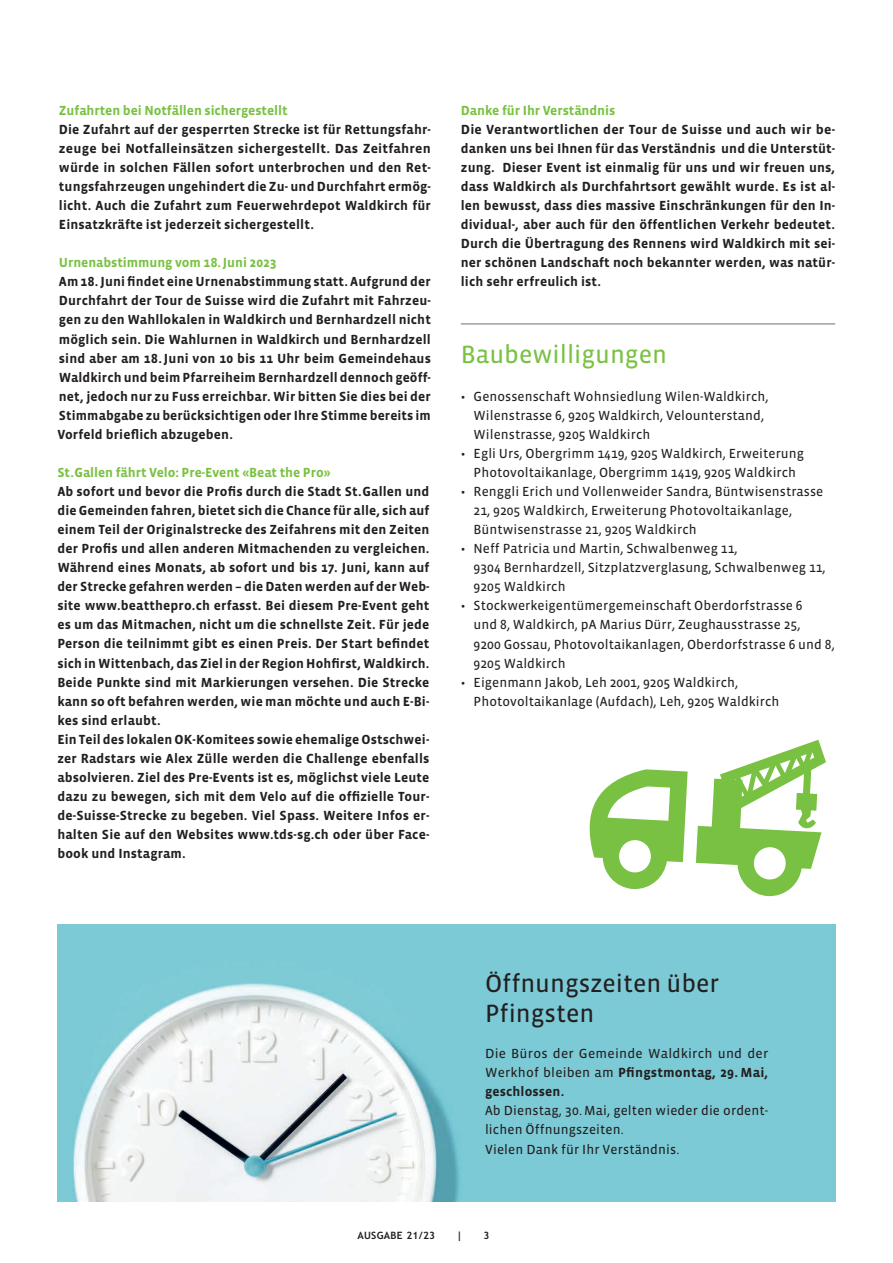
<style>
.page{position:relative;width:893px;height:1263px;background:#fff}
.page>*{position:absolute;margin:0;border:0;box-sizing:border-box;transform-origin:0 0}
.t1{font:25.5px/30px "Vista Sans Reg";color:#231f20}
.t2{font:25.5px "Vista Sans Reg";color:#79c142}
.t3{font:700 13.5px/19px "Vista Sans";letter-spacing:.01em;color:#231f20;text-align:justify}
.t4{font:13.5px/19px "Vista Sans Reg";letter-spacing:.005em;color:#231f20}
.t5{font:700 13.5px "Vista Sans";letter-spacing:-.005em;color:#79c142}
.t6{font:700 10.2px "Trebuchet MS";letter-spacing:.03em;color:#231f20}
.s1{font-family:"Vista Sans Reg";font-weight:400}
</style>
<div class="page">
<hr style="left:461px;top:324px;width:374px;height:1px;background:#6c6d70">
<img style="left:57px;top:925px;width:779px;height:277px">
<svg style="left:589px;top:740px;width:237px;height:156px"></svg>
<p class="t5" style="left:59px;top:103px;width:230px">Zufahrten bei Notfällen sichergestellt</p>
<p class="t3" style="left:59px;top:120px;width:374px">Die Zufahrt auf der gesperrten Strecke ist für Rettungsfahr&shy;zeuge bei Notfalleinsätzen sichergestellt. Das Zeitfahren würde in solchen Fällen sofort unterbrochen und den Ret&shy;tungsfahrzeugen ungehindert die Zu- und Durchfahrt ermög&shy;licht. Auch die Zufahrt zum Feuerwehrdepot Waldkirch für Einsatzkräfte ist jederzeit sichergestellt.</p>
<p class="t5" style="left:59px;top:256px;width:219px">Urnenabstimmung vom 18.Juni 2023</p>
<p class="t3" style="left:57px;top:273px;width:375px">Am 18.Juni findet eine Urnenabstimmung statt. Aufgrund der Durchfahrt der Tour de Suisse wird die Zufahrt mit Fahrzeu&shy;gen zu den Wahllokalen in Waldkirch und Bernhardzell nicht möglich sein. Die Wahlurnen in Waldkirch und Bernhardzell sind aber am 18.Juni von 10 bis 11 Uhr beim Gemeindehaus Waldkirch und beim Pfarreiheim Bernhardzell dennoch geöff&shy;net, jedoch nur zu Fuss erreichbar. Wir bitten Sie dies bei der Stimmabgabe zu berücksichtigen oder Ihre Stimme bereits im Vorfeld brieflich abzugeben.</p>
<p class="t5" style="left:57px;top:465px;width:275px">St.Gallen fährt Velo: Pre-Event «Beat the Pro»</p>
<p class="t3" style="left:57px;top:482px;width:374px;text-align:left">Ab sofort und bevor die Profis durch die Stadt St.Gallen und die Gemeinden fahren, bietet sich die Chance für alle, sich auf einem Teil der Originalstrecke des Zeifahrens mit den Zeiten der Profis und allen anderen Mitmachenden zu vergleichen.<br>Während eines Monats, ab sofort und bis 17. Juni, kann auf der Strecke gefahren werden – die Daten werden auf der Web&shy;site www.beatthepro.ch erfasst. Bei diesem Pre-Event geht es um das Mitmachen, nicht um die schnellste Zeit. Für jede Person die teilnimmt gibt es einen Preis. Der Start befindet sich in Wittenbach, das Ziel in der Region Hohfirst, Waldkirch.<br>Beide Punkte sind mit Markierungen versehen. Die Strecke kann so oft befahren werden, wie man möchte und auch E-Bi&shy;kes sind erlaubt.<br>Ein Teil des lokalen OK-Komitees sowie ehemalige Ostschwei&shy;zer Radstars wie Alex Zülle werden die Challenge ebenfalls absolvieren. Ziel des Pre-Events ist es, möglichst viele Leute dazu zu bewegen, sich mit dem Velo auf die offizielle Tour&shy;de-Suisse-Strecke zu begeben. Viel Spass. Weitere Infos er&shy;halten Sie auf den Websites www.tds-sg.ch oder über Face&shy;book und Instagram.</p>
<p class="t5" style="left:461px;top:103px;width:156px">Danke für Ihr Verständnis</p>
<p class="t3" style="left:461px;top:120px;width:376px">Die Verantwortlichen der Tour de Suisse und auch wir be&shy;danken uns bei Ihnen für das Verständnis und die Unterstüt&shy;zung. Dieser Event ist einmalig für uns und wir freuen uns, dass Waldkirch als Durchfahrtsort gewählt wurde. Es ist al&shy;len bewusst, dass dies massive Einschränkungen für den In&shy;dividual-, aber auch für den öffentlichen Verkehr bedeutet.<br>Durch die Übertragung des Rennens wird Waldkirch mit sei&shy;ner schönen Landschaft noch bekannter werden, was natür&shy;lich sehr erfreulich ist.</p>
<h1 class="t2" style="left:461px;top:341px;width:208px">Baubewilligungen</h1>
<p class="t4" style="left:474px;top:387px;width:296px;text-indent:-13px">• Genossenschaft Wohnsiedlung Wilen-Waldkirch,<br>Wilenstrasse 6, 9205 Waldkirch, Velounterstand,<br>Wilenstrasse, 9205 Waldkirch</p>
<p class="t4" style="left:461px;top:444px;width:345px;text-align:center">• Egli Urs, Obergrimm 1419, 9205 Waldkirch, Erweiterung<br>Photovoltaikanlage, Obergrimm 1419, 9205 Waldkirch</p>
<p class="t4" style="left:474px;top:482px;width:351px;text-indent:-13px">• Renggli Erich und Vollenweider Sandra, Büntwisenstrasse<br>21, 9205 Waldkirch, Erweiterung Photovoltaikanlage,<br>Büntwisenstrasse 21, 9205 Waldkirch</p>
<p class="t4" style="left:474px;top:539px;width:354px;text-indent:-13px">• Neff Patricia und Martin, Schwalbenweg 11,<br>9304 Bernhardzell, Sitzplatzverglasung, Schwalbenweg 11,<br>9205 Waldkirch</p>
<p class="t4" style="left:474px;top:597px;width:363px;text-indent:-13px">• Stockwerkeigentümergemeinschaft Oberdorfstrasse 6<br>und 8, Waldkirch, pA Marius Dürr, Zeughausstrasse 25,<br>9200 Gossau, Photovoltaikanlagen, Oberdorfstrasse 6 und 8, 9205 Waldkirch</p>
<p class="t4" style="left:474px;top:673px;width:307px;text-indent:-13px">• Eigenmann Jakob, Leh 2001, 9205 Waldkirch,<br>Photovoltaikanlage (Aufdach), Leh, 9205 Waldkirch</p>
<h1 class="t1" style="left:485px;top:968px;width:236px">Öffnungszeiten über<br>Pfingsten</h1>
<p class="t4" style="left:485px;top:1044px;width:285px">Die Büros der Gemeinde Waldkirch und der</p>
<p class="t3" style="left:485px;top:1063px;width:285px"><span class="s1">Werkhof bleiben am</span> Pfingstmontag, 29. Mai, geschlossen.</p>
<p class="t4" style="left:485px;top:1101px;width:285px">Ab Dienstag, 30. Mai, gelten wieder die ordent&shy;lichen Öffnungszeiten.<br>Vielen Dank für Ihr Verständnis.</p>
<p class="t6" style="left:357px;top:1229px;width:79px">AUSGABE 21/23</p>
<p class="t6" style="left:456px;top:1229px;width:7px">|</p>
<p class="t6" style="left:483px;top:1229px;width:7px">3</p>
</div>
